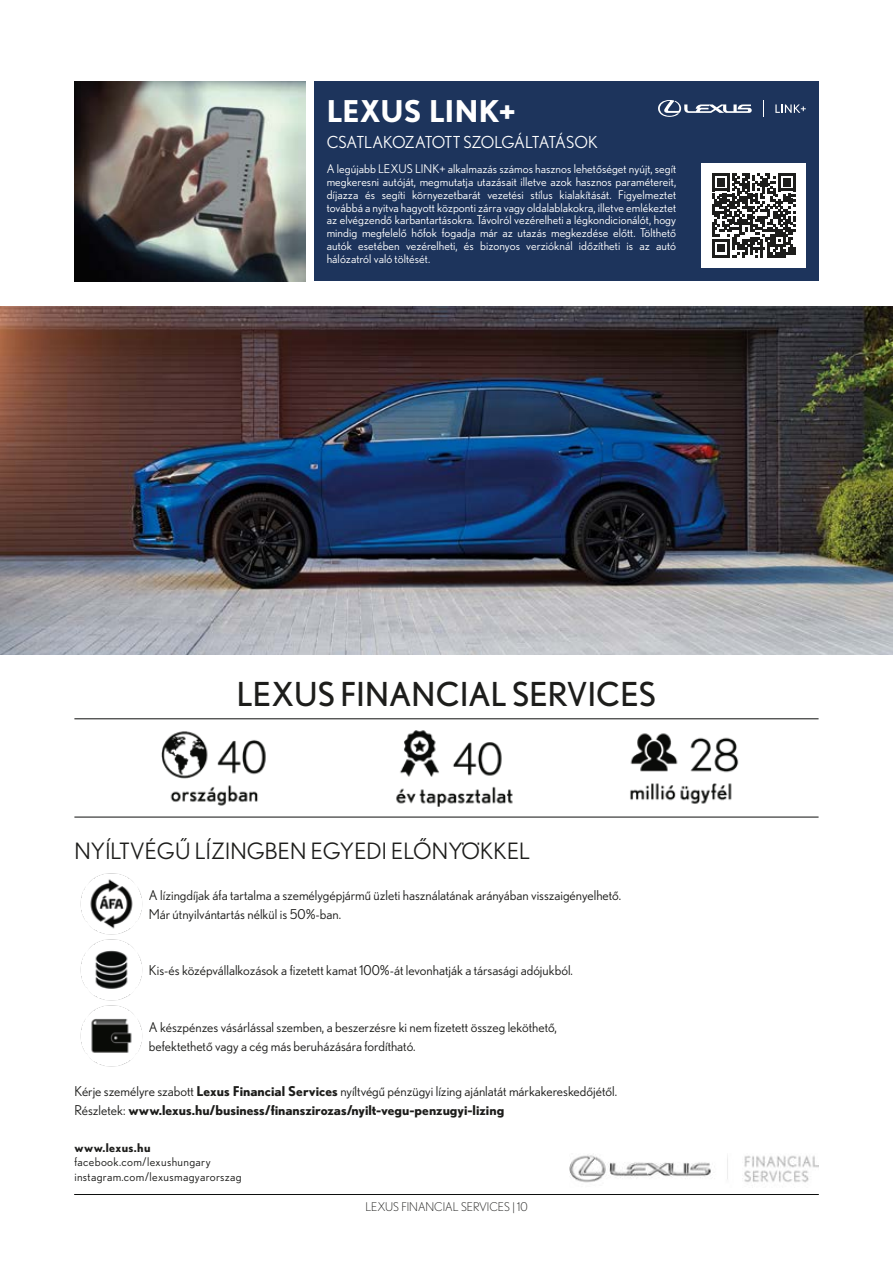
<style>
.page{position:relative;width:893px;height:1263px;background:#fff}
.page>*{position:absolute;margin:0;border:0;box-sizing:border-box;transform-origin:0 0}
.t1{font:33px "Nobel WGL";letter-spacing:.005em;color:#1d1d1b}
.t2{font:700 30px "Nobel WGL";letter-spacing:.005em;color:#fff}
.t3{font:22.5px "Nobel WGL";letter-spacing:.005em;color:#1d1d1b}
.t4{font:16.5px "Nobel WGL";letter-spacing:-.025em;color:#fff}
.Felsorolas_Kiemeles{font:13.5px "Nobel WGL";color:#1d1d1b}
.Felsorolas_Kiemeles-2{font:700 13.5px "Nobel WGL";color:#1d1d1b}
.Text{font:12px/12.9px "Nobel WGL";letter-spacing:.005em;color:#fff;text-align:justify}
.Doboz_Szoveg{font:12px "Nobel WGL";letter-spacing:.03em;color:#1d1d1b}
.Text-2{font:300 12px "Nobel WGL";color:#1d1d1b}
.Doboz_Szoveg-2{font:700 12px "Nobel WGL";letter-spacing:.03em;color:#1d1d1b}
.s1{font-weight:700}
.s2{font-weight:400}
</style>
<div class="page">
<hr style="left:74px;top:1194px;width:745px;height:1px;background:#0e0f0e">
<img style="left:0;top:306px;width:893px;height:349px">
<img style="left:569px;top:1155px;width:250px;height:28px">
<img style="left:80px;top:873px;width:63px;height:62px">
<img style="left:80px;top:939px;width:63px;height:62px">
<img style="left:80px;top:1005px;width:63px;height:62px">
<hr style="left:74px;top:718px;width:745px;height:1px;background:#0e0f0e">
<hr style="left:74px;top:817px;width:745px;height:1px;background:#0e0f0e">
<img style="left:630px;top:733px;width:109px;height:71px">
<img style="left:396px;top:730px;width:117px;height:77px">
<img style="left:161px;top:731px;width:105px;height:75px">
<div style="left:314px;top:81px;width:505px;height:200px;background:#1d345c"></div>
<img style="left:74px;top:82px;width:231px;height:199px">
<div style="left:701px;top:163px;width:105px;height:104px;background:#fff"></div>
<svg style="left:712px;top:173px;width:84px;height:84px"></svg>
<svg style="left:658px;top:100px;width:94px;height:17px"></svg>
<svg style="left:775px;top:104px;width:31px;height:9px"></svg>
<svg style="left:763px;top:100px;width:1px;height:17px"></svg>
<p class="t2" style="left:327px;top:88px;width:190px">LEXUS LINK+</p>
<p class="t4" style="left:327px;top:130px;width:273px">CSATLAKOZATOTT SZOLGÁLTATÁSOK</p>
<p class="Text" style="left:327px;top:162px;width:351px">A legújabb LEXUS LINK+ alkalmazás számos hasznos lehetőséget nyújt, segít megkeresni autóját, megmutatja utazásait illetve azok hasznos paramétereit, díjazza és segíti környezetbarát vezetési stílus kialakítását. Figyelmeztet továbbá a nyitva hagyott központi zárra vagy oldalablakokra, illetve emlékeztet az elvégzendő karbantartásokra. Távolról vezérelheti a légkondicionálót, hogy mindig megfelelő hőfok fogadja már az utazás megkezdése előtt. Tölthető autók esetében vezérelheti, és bizonyos verzióknál időzítheti is az autó hálózatról való töltését.</p>
<p class="t1" style="left:237px;top:670px;width:421px">LEXUS FINANCIAL SERVICES</p>
<p class="t3" style="left:74px;top:835px;width:457px">NYÍLTVÉGŰ LÍZINGBEN EGYEDI ELŐNYÖKKEL</p>
<p class="Felsorolas_Kiemeles" style="left:149px;top:885px;width:474px">A lízingdíjak áfa tartalma a személygépjármű üzleti használatának arányában visszaigényelhető.</p>
<p class="Felsorolas_Kiemeles" style="left:149px;top:905px;width:194px">Már útnyilvántartás nélkül is 50%-ban.</p>
<p class="Felsorolas_Kiemeles" style="left:149px;top:961px;width:426px">Kis-és középvállalkozások a fizetett kamat 100%-át levonhatják a társasági adójukból.</p>
<p class="Felsorolas_Kiemeles" style="left:149px;top:1017px;width:410px">A készpénzes vásárlással szemben, a beszerzésre ki nem fizetett összeg leköthető,</p>
<p class="Felsorolas_Kiemeles" style="left:149px;top:1037px;width:268px">befektethető vagy a cég más beruházására fordítható.</p>
<p class="Felsorolas_Kiemeles" style="left:74px;top:1081px;width:544px">Kérje személyre szabott <span class="s1">Lexus Financial Services</span> nyíltvégű pénzügyi lízing ajánlatát márkakereskedőjétől.</p>
<p class="Felsorolas_Kiemeles-2" style="left:74px;top:1100px;width:431px"><span class="s2">Részletek:</span> www.lexus.hu/business/finanszirozas/nyilt-vegu-penzugyi-lizing</p>
<p class="Doboz_Szoveg-2" style="left:74px;top:1138px;width:78px">www.lexus.hu</p>
<p class="Doboz_Szoveg" style="left:74px;top:1154px;width:138px">facebook.com/lexushungary</p>
<p class="Doboz_Szoveg" style="left:74px;top:1168px;width:169px">instagram.com/lexusmagyarorszag</p>
<p class="Text-2" style="left:365px;top:1198px;width:164px">LEXUS FINANCIAL SERVICES | 10</p>
</div>
